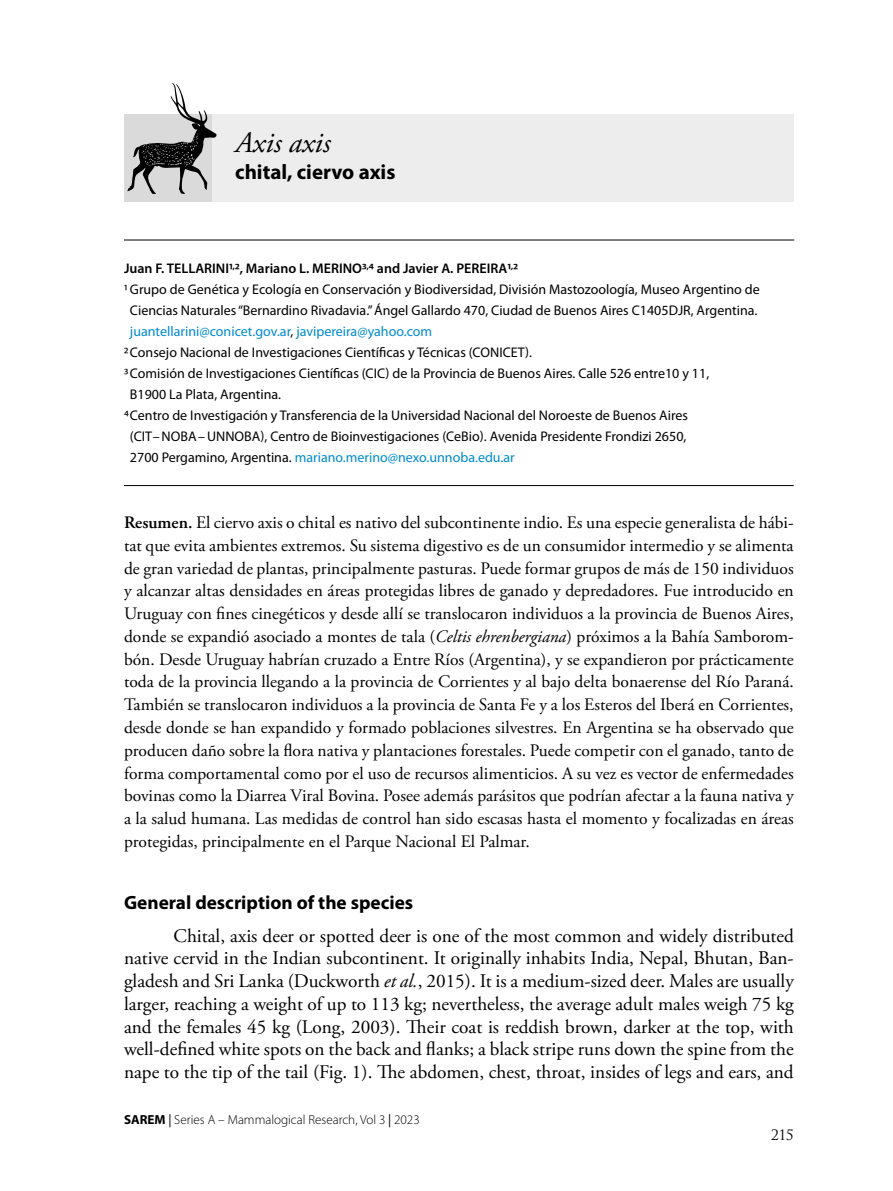
<style>
.page{position:relative;width:893px;height:1191px;background:#fff}
.page>*{position:absolute;margin:0;border:0;box-sizing:border-box;transform-origin:0 0}
.t1{font:italic 29.75px "Adobe Garamond Pro";color:#000}
.t2{font:700 21px "Myriad Pro";color:#000}
.t3{font:19.25px/22.8px "Adobe Garamond Pro";color:#000;text-align:justify}
.t4{font:700 19.25px "Myriad Pro";color:#000}
.t5{font:17.5px/22.8px "Adobe Garamond Pro";color:#000;text-align:justify}
.t6{font:14px "Myriad Pro";color:#000}
.t7{font:14px "Myriad Pro";color:#008bce}
.t8{font:600 14px "Myriad Pro";color:#000}
.t9{font:14px "Trajan";color:#000}
.t10{font:300 13.12px "Myriad Pro";color:#000}
.s1{color:#000}
.s2{font-weight:600}
.s3{font-style:italic}
.s4{font-weight:700}
.s5{font-weight:400}
</style>
<div class="page">
<div style="left:210px;top:114px;width:584px;height:88px;background:#ededed"></div>
<div style="left:124px;top:114px;width:88px;height:88px;background:#dadada"></div>
<hr style="left:124px;top:240px;width:670px;height:1px;background:#000">
<hr style="left:124px;top:485px;width:670px;height:1px;background:#000">
<svg style="left:127px;top:83px;width:90px;height:111px"></svg>
<h1 class="t1" style="left:235px;top:124px;width:97px">Axis axis</h1>
<p class="t2" style="left:235px;top:161px;width:162px">chital, ciervo axis</p>
<p class="t8" style="left:124px;top:260px;width:395px">Juan F. TELLARINI1,2, Mariano L. MERINO3,4 and Javier A. PEREIRA1,2</p>
<p class="t6" style="left:124px;top:281px;width:637px">1 Grupo de Genética y Ecología en Conservación y Biodiversidad, División Mastozoología, Museo Argentino de</p>
<p class="t6" style="left:130px;top:302px;width:629px">Ciencias Naturales “Bernardino Rivadavia.” Ángel Gallardo 470, Ciudad de Buenos Aires C1405DJR, Argentina.</p>
<p class="t7" style="left:130px;top:323px;width:304px">juantellarini@conicet.gov.ar<span class="s1">,</span> javipereira@yahoo.com</p>
<p class="t6" style="left:124px;top:344px;width:409px">2Consejo Nacional de Investigaciones Científicas y Técnicas (CONICET).</p>
<p class="t6" style="left:124px;top:365px;width:587px">3Comisión de Investigaciones Científicas (CIC) de la Provincia de Buenos Aires. Calle 526 entre10 y 11,</p>
<p class="t6" style="left:130px;top:386px;width:153px">B1900 La Plata, Argentina.</p>
<p class="t6" style="left:124px;top:407px;width:566px">4Centro de Investigación y Transferencia de la Universidad Nacional del Noroeste de Buenos Aires</p>
<p class="t6" style="left:130px;top:428px;width:558px">(CIT–NOBA–UNNOBA), Centro de Bioinvestigaciones (CeBio). Avenida Presidente Frondizi 2650,</p>
<p class="t7" style="left:130px;top:449px;width:386px"><span class="s1">2700 Pergamino, Argentina.</span> mariano.merino@nexo.unnoba.edu.ar</p>
<p class="t5" style="left:124px;top:512px;width:671px"><span class="s2">Resumen.</span> El ciervo axis o chital es nativo del subcontinente indio. Es una especie generalista de hábi&shy;tat que evita ambientes extremos. Su sistema digestivo es de un consumidor intermedio y se alimenta de gran variedad de plantas, principalmente pasturas. Puede formar grupos de más de 150 individuos y alcanzar altas densidades en áreas protegidas libres de ganado y depredadores. Fue introducido en Uruguay con fines cinegéticos y desde allí se translocaron individuos a la provincia de Buenos Aires, donde se expandió asociado a montes de tala (<span class="s3">Celtis ehrenbergiana</span>) próximos a la Bahía Samborom&shy;bón. Desde Uruguay habrían cruzado a Entre Ríos (Argentina), y se expandieron por prácticamente toda de la provincia llegando a la provincia de Corrientes y al bajo delta bonaerense del Río Paraná.<br>También se translocaron individuos a la provincia de Santa Fe y a los Esteros del Iberá en Corrientes, desde donde se han expandido y formado poblaciones silvestres. En Argentina se ha observado que producen daño sobre la flora nativa y plantaciones forestales. Puede competir con el ganado, tanto de forma comportamental como por el uso de recursos alimenticios. A su vez es vector de enfermedades bovinas como la Diarrea Viral Bovina. Posee además parásitos que podrían afectar a la fauna nativa y a la salud humana. Las medidas de control han sido escasas hasta el momento y focalizadas en áreas protegidas, principalmente en el Parque Nacional El Palmar.</p>
<p class="t4" style="left:124px;top:891px;width:291px">General description of the species</p>
<p class="t3" style="left:124px;top:924px;width:671px;text-indent:50px">Chital, axis deer or spotted deer is one of the most common and widely distributed native cervid in the Indian subcontinent. It originally inhabits India, Nepal, Bhutan, Ban&shy;gladesh and Sri Lanka (Duckworth <span class="s3">et al.</span>, 2015). It is a medium-sized deer. Males are usually larger, reaching a weight of up to 113 kg; nevertheless, the average adult males weigh 75 kg and the females 45 kg (Long, 2003). Their coat is reddish brown, darker at the top, with well-defined white spots on the back and flanks; a black stripe runs down the spine from the nape to the tip of the tail (Fig. 1). The abdomen, chest, throat, insides of legs and ears, and</p>
<p class="t10" style="left:124px;top:1112px;width:297px"><span class="s4">SAREM</span> <span class="s5">|</span> Series A – Mammalogical Research, Vol 3 <span class="s5">|</span> 2023</p>
<p class="t9" style="left:771px;top:1126px;width:24px">215</p>
</div>
